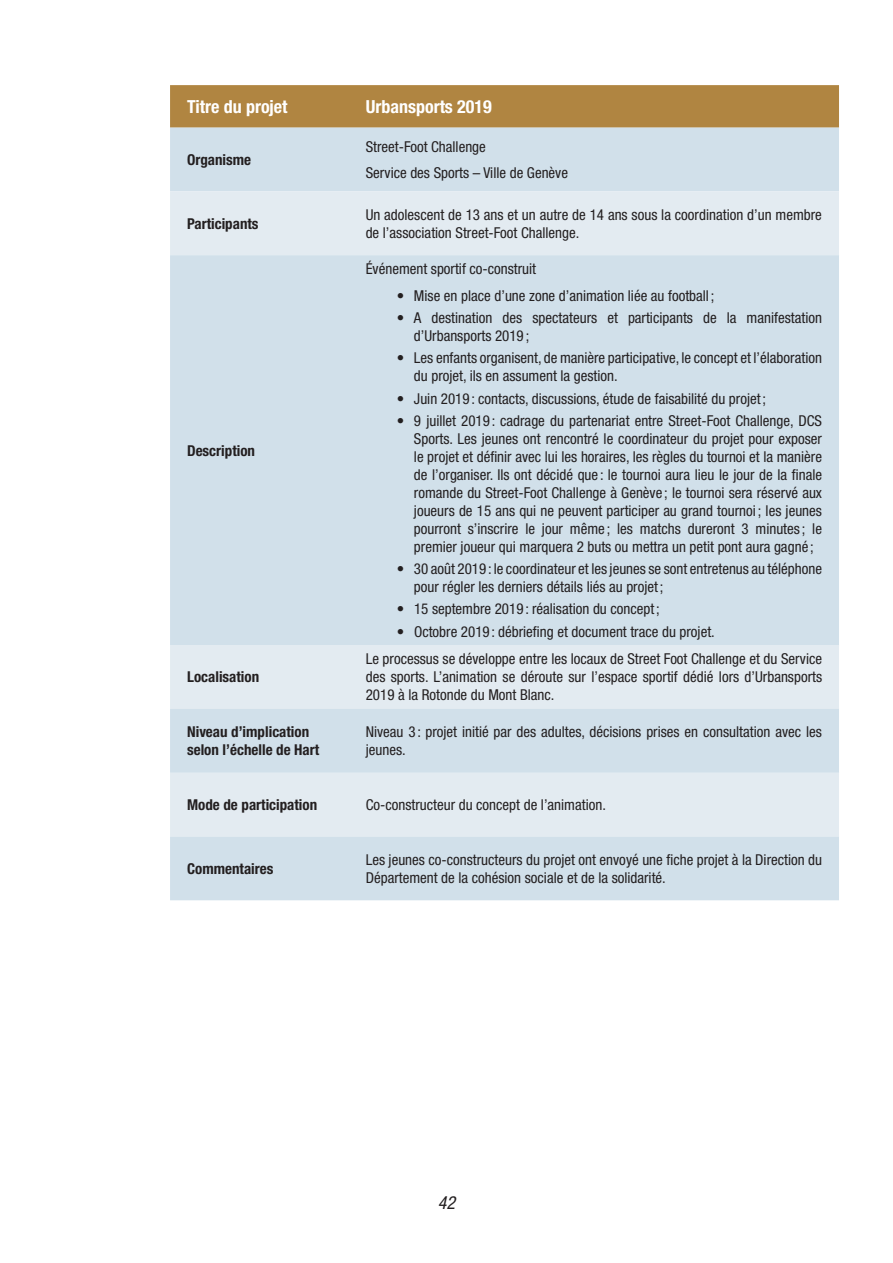
<style>
.page{position:relative;width:893px;height:1263px;background:#fff}
.page>*{position:absolute;margin:0;border:0;box-sizing:border-box;transform-origin:0 0}
.t1{font:700 condensed 18px "Helvetica Neue LT Std";color:#fff}
.t2{font:italic condensed 18px "Helvetica Neue LT Std";color:#231f20}
.t3{font:condensed 15px/18px "Helvetica Neue LT Std";color:#231f20}
.t4{font:700 condensed 15px/18px "Helvetica Neue LT Std";color:#231f20}
</style>
<div class="page">
<svg style="left:170px;top:85px;width:669px;height:106px;background:#c3bba6"></svg>
<div style="left:170px;top:191px;width:669px;height:64px;background:#e3ebf1"></div>
<svg style="left:170px;top:255px;width:669px;height:645px;background:#d4e2eb"></svg>
<p class="t1" style="left:187px;top:100px;width:102px">Titre du projet</p>
<p class="t1" style="left:366px;top:100px;width:128px">Urbansports 2019</p>
<p class="t4" style="left:187px;top:152px;width:66px">Organisme</p>
<p class="t3" style="left:366px;top:134px;width:204px;line-height:26.5px">Street-Foot Challenge<br>Service des Sports – Ville de Genève</p>
<p class="t4" style="left:187px;top:216px;width:73px">Participants</p>
<p class="t3" style="left:366px;top:207px;width:458px">Un adolescent de 13 ans et un autre de 14 ans sous la coordination d’un membre de l’association Street-Foot Challenge.</p>
<p class="t4" style="left:187px;top:442px;width:69px">Description</p>
<p class="t4" style="left:187px;top:669px;width:74px">Localisation</p>
<p class="t3" style="left:366px;top:261px;width:172px">Événement sportif co-construit</p>
<p class="t3" style="left:397px;top:288px;width:319px">• Mise en place d’une zone d’animation liée au football ;</p>
<p class="t3" style="left:414px;top:310px;width:409px;text-indent:-17px">• A destination des spectateurs et participants de la manifestation d’Urbansports 2019 ;</p>
<p class="t3" style="left:414px;top:350px;width:409px;text-indent:-17px">• Les enfants organisent, de manière participative, le concept et l’élaboration du projet, ils en assument la gestion.</p>
<p class="t3" style="left:397px;top:391px;width:371px">• Juin 2019 : contacts, discussions, étude de faisabilité du projet ;</p>
<p class="t3" style="left:414px;top:413px;width:410px;text-align:justify;text-indent:-17px">• 9 juillet 2019 : cadrage du partenariat entre Street-Foot Challenge, DCS Sports. Les jeunes ont rencontré le coordinateur du projet pour exposer le projet et définir avec lui les horaires, les règles du tournoi et la manière de l’organiser. Ils ont décidé que : le tournoi aura lieu le jour de la finale romande du Street-Foot Challenge à Genève ; le tournoi sera réservé aux joueurs de 15 ans qui ne peuvent participer au grand tournoi ; les jeunes pourront s’inscrire le jour même ; les matchs dureront 3 minutes ; le premier joueur qui marquera 2 buts ou mettra un petit pont aura gagné ;</p>
<p class="t3" style="left:414px;top:561px;width:409px;text-indent:-17px">• 30 août 2019 : le coordinateur et les jeunes se sont entretenus au téléphone pour régler les derniers détails liés au projet ;</p>
<p class="t3" style="left:397px;top:601px;width:264px">• 15 septembre 2019 : réalisation du concept ;</p>
<p class="t3" style="left:397px;top:624px;width:319px">• Octobre 2019 : débriefing et document trace du projet.</p>
<p class="t3" style="left:366px;top:651px;width:458px;text-align:justify">Le processus se développe entre les locaux de Street Foot Challenge et du Service des sports. L’animation se déroute sur l’espace sportif dédié lors d’Urbansports 2019 à la Rotonde du Mont Blanc.</p>
<p class="t4" style="left:187px;top:724px;width:134px">Niveau d’implication selon l’échelle de Hart</p>
<p class="t3" style="left:366px;top:724px;width:458px">Niveau 3 : projet initié par des adultes, décisions prises en consultation avec les jeunes.</p>
<p class="t4" style="left:187px;top:797px;width:132px">Mode de participation</p>
<p class="t3" style="left:366px;top:797px;width:242px">Co-constructeur du concept de l’animation.</p>
<p class="t4" style="left:187px;top:861px;width:88px">Commentaires</p>
<p class="t3" style="left:366px;top:852px;width:458px">Les jeunes co-constructeurs du projet ont envoyé une fiche projet à la Direction du<br>Département de la cohésion sociale et de la solidarité.</p>
<p class="t2" style="left:438px;top:1192px;width:19px">42</p>
</div>
